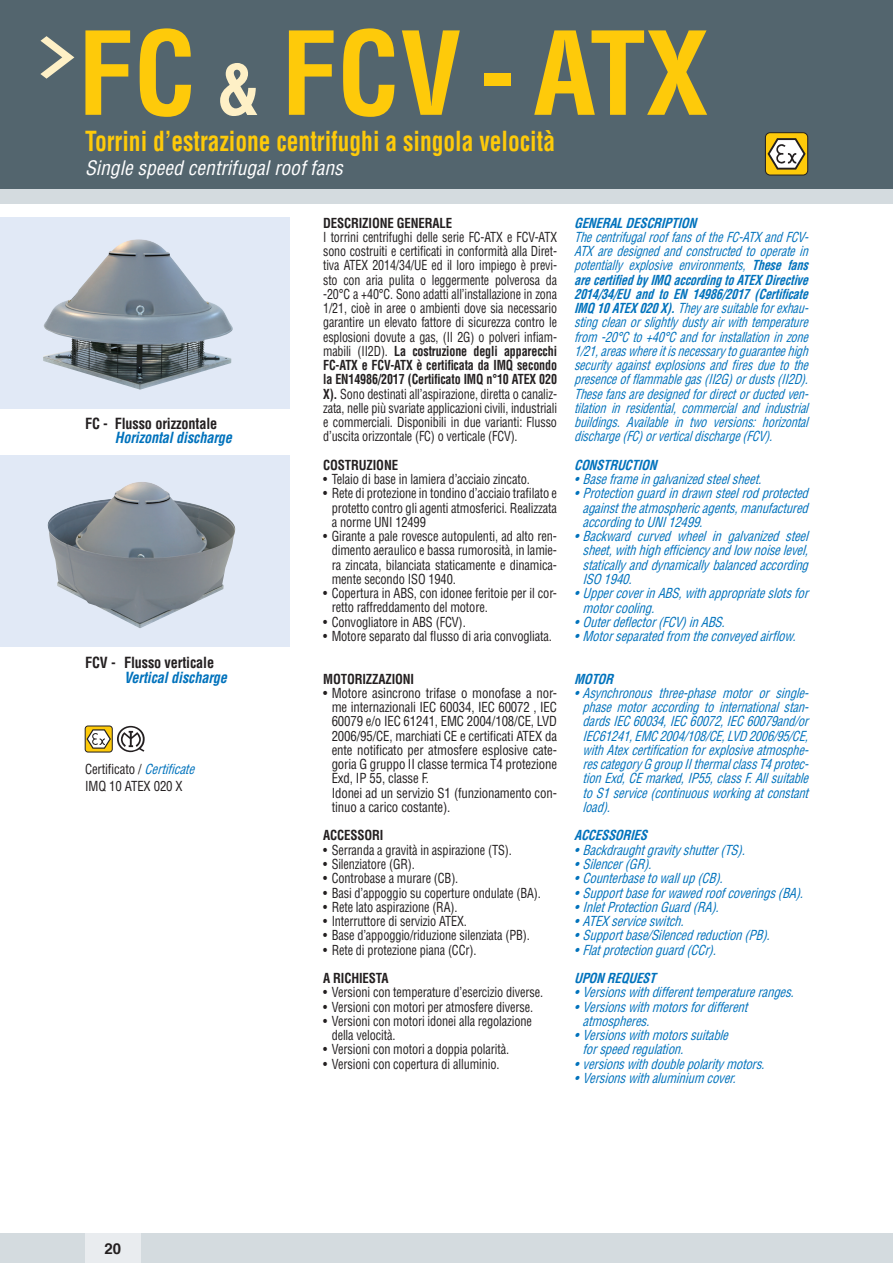
<style>
.page{position:relative;width:893px;height:1263px;background:#fff}
.page>*{position:absolute;margin:0;border:0;box-sizing:border-box;transform-origin:0 0}
.t1{font:700 condensed 112.5px "Helvetica";color:#feca0a}
.t2{font:700 condensed 27px "Helvetica";color:#feca0a;scale:.87 1}
.t3{font:italic condensed 19.5px "Helvetica LT Std";color:#fff}
.t4{font:700 condensed 15px "Helvetica";letter-spacing:-.01em;color:#231f20;scale:.95 1}
.t5{font:italic 700 condensed 15px "Helvetica";letter-spacing:-.01em;color:#0072bc;scale:.95 1}
.t6{font:700 15px "Helvetica";color:#231f20}
.t7{font:italic condensed 13.5px/14.2px "Helvetica";color:#0072bc;scale:.94 1}
.t8{font:condensed 13.5px/14.2px "Helvetica";letter-spacing:-.01em;color:#231f20;text-align:justify;scale:.89 1}
.t9{font:italic condensed 13.5px/14.2px "Helvetica";color:#0072bc;text-align:justify;scale:.9 1}
.t10{font:condensed 13.5px/14.2px "Helvetica";letter-spacing:-.01em;color:#231f20;scale:.91 1}
.t11{font:condensed 13.5px/14.2px "Helvetica";letter-spacing:-.01em;color:#231f20;text-align:justify;scale:.92 1}
.t12{font:condensed 13.5px/14.2px "Helvetica";letter-spacing:-.01em;color:#231f20;scale:.95 1}
.t13{font:italic condensed 13.5px/14.2px "Helvetica";color:#0072bc;text-align:justify;scale:.92 1}
.t14{font:700 condensed 13.5px "Helvetica";letter-spacing:-.01em;color:#231f20;scale:.95 1}
.t15{font:italic 700 condensed 13.5px "Helvetica";color:#0072bc;scale:.94 1}
.s1{font-size:67.5px;color:#fef0c6}
.s2{font-style:italic;color:#0072bc}
.s3{font-weight:700}
</style>
<div class="page">
<div style="left:0;top:0;width:893px;height:189px;background:#53656e"></div>
<div style="left:0;top:189px;width:893px;height:15px;background:#d4dbdf"></div>
<svg style="left:40px;top:36px;width:34px;height:43px"></svg>
<div style="left:0;top:1233px;width:893px;height:30px;background:#d4dbdf"></div>
<div style="left:85px;top:1233px;width:55px;height:30px;background:#e9ecef"></div>
<div style="left:0;top:217px;width:289px;height:191px;background:#e1e9f6"></div>
<img style="left:43px;top:243px;width:190px;height:147px">
<div style="left:0;top:455px;width:289px;height:191px;background:#e1e9f6"></div>
<img style="left:47px;top:482px;width:188px;height:146px">
<div style="left:765px;top:133px;width:43px;height:42px;background:#feca0a;border-radius:5px"></div>
<div style="left:765px;top:132px;width:43px;height:43px;border:1px solid #231f20;border-radius:5px"></div>
<svg style="left:767px;top:138px;width:39px;height:32px"></svg>
<div style="left:85px;top:726px;width:27px;height:26px;background:#feca0a;border-radius:3px"></div>
<div style="left:85px;top:726px;width:27px;height:26px;border:1px solid #231f20;border-radius:3px"></div>
<svg style="left:87px;top:729px;width:24px;height:20px"></svg>
<svg style="left:117px;top:726px;width:28px;height:26px"></svg>
<h1 class="t1" style="left:77px;top:3px;width:633px">FC <span class="s1">&amp;</span> FCV - ATX</h1>
<h2 class="t2" style="left:85px;top:124px;width:542px">Torrini d’estrazione centrifughi a singola velocità</h2>
<h3 class="t3" style="left:85px;top:156px;width:259px">Single speed centrifugal roof fans</h3>
<p class="t4" style="left:85px;top:414px;width:141px">FC - Flusso orizzontale</p>
<p class="t5" style="left:115px;top:428px;width:125px">Horizontal discharge</p>
<p class="t4" style="left:85px;top:653px;width:137px">FCV - Flusso verticale</p>
<p class="t5" style="left:124px;top:668px;width:110px">Vertical discharge</p>
<p class="t12" style="left:85px;top:761px;width:121px;line-height:16.5px">C e rt i fi c a t o / <span class="s2">Certificate<br></span>IMQ 10 ATEX 020 X</p>
<p class="t6" style="left:104px;top:1236px;width:18px">20</p>
<p class="t14" style="left:323px;top:214px;width:137px">DESCRIZIONE GENERALE</p>
<p class="t8" style="left:323px;top:230px;width:264px">I torrini centrifughi delle serie FC-ATX e FCV-ATX sono costruiti e certificati in conformità alla Diret&shy;tiva ATEX 2014/34/UE ed il loro impiego è previ&shy;sto con aria pulita o leggermente polverosa da -20°C a +40°C. Sono adatti all’installazione in zona 1/21, cioè in aree o ambienti dove sia necessario garantire un elevato fattore di sicurezza contro le esplosioni dovute a gas, (II 2G) o polveri infiam&shy;mabili (II2D). <span class="s3">La costruzione degli apparecchi FC-ATX e FCV-ATX è certificata da IMQ secondo la EN14986/2017 (Certificato IMQ n°10 ATEX 020<br>X).</span> Sono destinati all’aspirazione, diretta o canaliz&shy;zata, nelle più svariate applicazioni civili, industriali e commerciali. Disponibili in due varianti: Flusso d’uscita orizzontale (FC) o verticale (FCV).</p>
<p class="t14" style="left:323px;top:457px;width:80px">COSTRUZIONE</p>
<p class="t11" style="left:323px;top:472px;width:226px">• Telaio di base in lamiera d’acciaio zincato.</p>
<p class="t11" style="left:332px;top:486px;width:246px;text-indent:-9px">• Rete di protezione in tondino d’acciaio trafilato e protetto contro gli agenti atmosferici. Realizzata a norme UNI 12499</p>
<p class="t11" style="left:332px;top:529px;width:246px;text-indent:-9px">• Girante a pale rovesce autopulenti, ad alto ren&shy;dimento aeraulico e bassa rumorosità, in lamie&shy;ra zincata, bilanciata staticamente e dinamica&shy;mente secondo ISO 1940.</p>
<p class="t11" style="left:332px;top:586px;width:246px;text-indent:-9px">• Copertura in ABS, con idonee feritoie per il cor&shy;retto raffreddamento del motore.</p>
<p class="t11" style="left:323px;top:615px;width:156px">• Convogliatore in ABS (FCV).</p>
<p class="t11" style="left:323px;top:629px;width:250px">• Motore separato dal flusso di aria convogliata.</p>
<p class="t14" style="left:323px;top:670px;width:97px">MOTORIZZAZIONI</p>
<p class="t12" style="left:332px;top:686px;width:239px;text-indent:-9px">• Motore asincrono trifase o monofase a nor&shy;me internazionali IEC 60034, IEC 60072 , IEC 60079 e/o IEC 61241, EMC 2004/108/CE, LVD 2006/95/CE, marchiati CE e certificati ATEX da ente notificato per atmosfere esplosive cate&shy;goria G gruppo II classe termica T4 protezione Exd, IP 55, classe F.<br>Idonei ad un servizio S1 (funzionamento con&shy;tinuo a carico costante).</p>
<p class="t14" style="left:323px;top:827px;width:65px">ACCESSORI</p>
<p class="t10" style="left:323px;top:843px;width:209px">• Serranda a gravità in aspirazione (TS).</p>
<p class="t10" style="left:323px;top:857px;width:102px">• Silenziatore (GR).</p>
<p class="t10" style="left:323px;top:871px;width:150px">• Controbase a murare (CB).</p>
<p class="t10" style="left:323px;top:885px;width:241px">• Basi d’appoggio su coperture ondulate (BA).</p>
<p class="t10" style="left:323px;top:900px;width:149px">• Rete lato aspirazione (RA).</p>
<p class="t10" style="left:323px;top:914px;width:159px">• Interruttore di servizio ATEX.</p>
<p class="t10" style="left:323px;top:928px;width:229px">• Base d’appoggio/riduzione silenziata (PB).</p>
<p class="t10" style="left:323px;top:942px;width:170px">• Rete di protezione piana (CCr).</p>
<p class="t14" style="left:323px;top:970px;width:70px">A RICHIESTA</p>
<p class="t10" style="left:323px;top:985px;width:243px">• Versioni con temperature d’esercizio diverse.</p>
<p class="t10" style="left:323px;top:999px;width:232px">• Versioni con motori per atmosfere diverse.</p>
<p class="t10" style="left:332px;top:1014px;width:222px;text-indent:-9px">• Versioni con motori idonei alla regolazione della velocità.</p>
<p class="t10" style="left:323px;top:1042px;width:206px">• Versioni con motori a doppia polarità.</p>
<p class="t10" style="left:323px;top:1056px;width:195px">• Versioni con copertura di alluminio.</p>
<p class="t15" style="left:574px;top:214px;width:136px">GENERALDESCRIPTION</p>
<p class="t9" style="left:574px;top:230px;width:266px">ThecentrifugalrooffansoftheFC-ATXandFCV-ATXaredesignedandconstructedtooperatein potentially explosive environments, <span class="s3">These fans arecertifiedbyIMQaccordingtoATEXDirective 2014/34/EU and to EN 14986/2017 (Certificate IMQ10ATEX020X).</span>Theyaresuitableforexhau&shy;stingcleanorslightlydustyairwithtemperature from -20°Cto+40°Candforinstallationinzone 1/21,areaswhereitisnecessarytoguaranteehigh securityagainstexplosionsandfiresduetothe presenceofflammablegas(II2G)ordusts(II2D).<br>Thesefansaredesignedfordirectorductedven&shy;tilation in residential, commercial and industrial buildings. Available in two versions: horizontal discharge(FC)orverticaldischarge(FCV).</p>
<p class="t15" style="left:574px;top:457px;width:94px">CONSTRUCTION</p>
<p class="t7" style="left:574px;top:472px;width:205px">• Baseframeingalvanizedsteelsheet.</p>
<p class="t7" style="left:583px;top:486px;width:246px;text-align:justify;text-indent:-9px">• Protectionguardindrawnsteelrodprotected againsttheatmosphericagents,manufactured accordingtoUNI12499.</p>
<p class="t7" style="left:583px;top:529px;width:246px;text-align:justify;text-indent:-9px">• Backward curved wheel in galvanized steel sheet,withhighefficiencyandlownoiselevel, staticallyanddynamicallybalancedaccording ISO1940.</p>
<p class="t7" style="left:583px;top:586px;width:246px;text-indent:-9px">• UppercoverinABS,withappropriateslotsfor motorcooling.</p>
<p class="t7" style="left:574px;top:615px;width:167px">• Outerdeflector(FCV)inABS.</p>
<p class="t7" style="left:574px;top:629px;width:242px">• Motorseparatedfrom theconveyedairflow.</p>
<p class="t15" style="left:574px;top:670px;width:48px">MOTOR</p>
<p class="t13" style="left:583px;top:686px;width:251px;text-indent:-8px">• Asynchronous three-phase motor or single&shy;phase motor according to international stan&shy;dardsIEC60034,IEC60072,IEC60079and/or IEC61241,EMC2004/108/CE,LVD2006/95/CE, withAtexcertificationforexplosiveatmosphe&shy;rescategoryGgroupIIthermalclassT4protec&shy;tionExd,CEmarked,IP55,classF.Allsuitable toS1service(continuousworkingatconstant load).</p>
<p class="t15" style="left:574px;top:827px;width:84px">ACCESSORIES</p>
<p class="t7" style="left:574px;top:843px;width:188px">• Backdraughtgravityshutter(TS).</p>
<p class="t7" style="left:574px;top:857px;width:89px">• Silencer(GR).</p>
<p class="t7" style="left:574px;top:871px;width:164px">• Counterbasetowallup(CB).</p>
<p class="t7" style="left:574px;top:885px;width:250px">• Supportbaseforwawedroofcoverings(BA).</p>
<p class="t7" style="left:574px;top:900px;width:160px">• InletProtectionGuard(RA).</p>
<p class="t7" style="left:574px;top:914px;width:123px">• ATEXserviceswitch.</p>
<p class="t7" style="left:574px;top:928px;width:214px">• Supportbase/Silencedreduction(PB).</p>
<p class="t7" style="left:574px;top:942px;width:157px">• Flatprotectionguard(CCr).</p>
<p class="t15" style="left:574px;top:970px;width:93px">UPONREQUEST</p>
<p class="t7" style="left:574px;top:985px;width:240px">• Versionswithdifferenttemperatureranges.</p>
<p class="t7" style="left:583px;top:999px;width:182px;text-indent:-9px">• Versionswithmotorsfordifferent atmospheres.</p>
<p class="t7" style="left:583px;top:1028px;width:161px;text-indent:-9px">• Versionswithmotorssuitable forspeedregulation.</p>
<p class="t7" style="left:574px;top:1056px;width:209px">• versionswithdoublepolaritymotors.</p>
<p class="t7" style="left:574px;top:1071px;width:178px">• Versionswithaluminium cover.</p>
</div>
